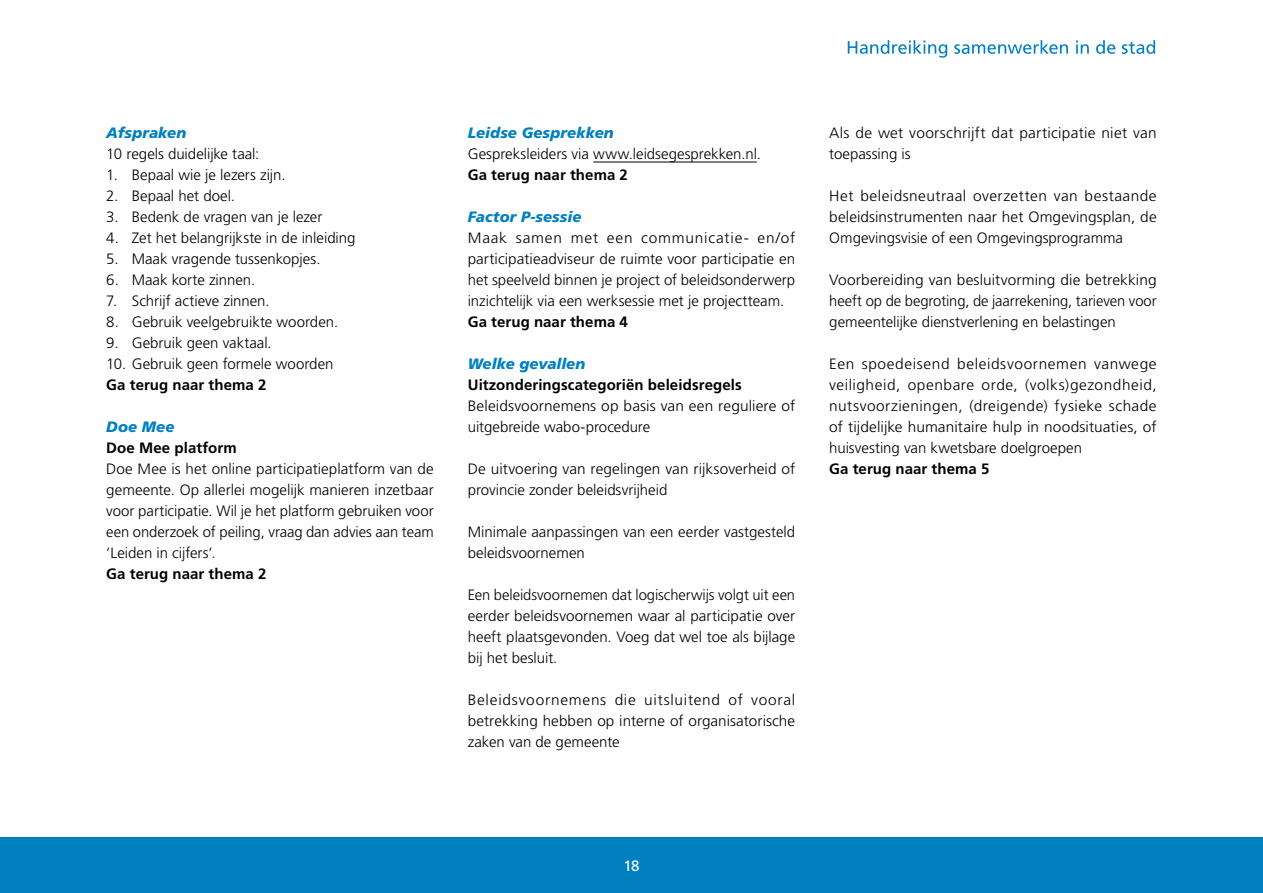
<style>
.page{position:relative;width:1263px;height:893px;background:#fff}
.page>*{position:absolute;margin:0;border:0;box-sizing:border-box;transform-origin:0 0}
.P_-_Platte_tekst{font:300 15px/21px "Frutiger LT Std";color:#000;text-align:justify}
.P_-_Opsomming_-_genummerd{font:300 15px "Frutiger LT Std";color:#000}
.P_-_Platte_tekst-2{font:700 15px "Frutiger LT Std";letter-spacing:.005em;color:#000}
.H2_-_Tussenkop_Woordenlijst{font:italic 900 15px "Frutiger LT Std";letter-spacing:.005em;color:#0080c0}
.H3_-_Subkop{font:700 15px "Frutiger LT Std";letter-spacing:.005em;color:#000}
.t1{font:15px "Frutiger LT Std";color:#fff}
</style>
<div class="page">
<div style="left:0;top:837px;width:1263px;height:56px;background:#0080c0"></div>
<svg style="left:848px;top:40px;width:307px;height:18px"></svg>
<hr style="left:593px;top:162px;width:164px;height:1px;background:#000">
<h2 class="H2_-_Tussenkop_Woordenlijst" style="left:106px;top:124px;width:82px">Afspraken</h2>
<p class="P_-_Platte_tekst" style="left:106px;top:144px;width:155px">10 regels duidelijke taal:</p>
<p class="P_-_Opsomming_-_genummerd" style="left:106px;top:166px;width:181px">1. Bepaal wie je lezers zijn.</p>
<p class="P_-_Opsomming_-_genummerd" style="left:106px;top:187px;width:130px">2. Bepaal het doel.</p>
<p class="P_-_Opsomming_-_genummerd" style="left:106px;top:208px;width:218px">3. Bedenk de vragen van je lezer</p>
<p class="P_-_Opsomming_-_genummerd" style="left:106px;top:229px;width:251px">4. Zet het belangrijkste in de inleiding</p>
<p class="P_-_Opsomming_-_genummerd" style="left:106px;top:250px;width:216px">5. Maak vragende tussenkopjes.</p>
<p class="P_-_Opsomming_-_genummerd" style="left:106px;top:271px;width:150px">6. Maak korte zinnen.</p>
<p class="P_-_Opsomming_-_genummerd" style="left:106px;top:292px;width:165px">7. Schrijf actieve zinnen.</p>
<p class="P_-_Opsomming_-_genummerd" style="left:106px;top:313px;width:233px">8. Gebruik veelgebruikte woorden.</p>
<p class="P_-_Opsomming_-_genummerd" style="left:106px;top:334px;width:167px">9. Gebruik geen vaktaal.</p>
<p class="P_-_Opsomming_-_genummerd" style="left:106px;top:355px;width:229px">10. Gebruik geen formele woorden</p>
<p class="P_-_Platte_tekst-2" style="left:106px;top:376px;width:162px">Ga terug naar thema 2</p>
<h2 class="H2_-_Tussenkop_Woordenlijst" style="left:106px;top:418px;width:70px">Doe Mee</h2>
<p class="H3_-_Subkop" style="left:106px;top:439px;width:132px">Doe Mee platform</p>
<p class="P_-_Platte_tekst" style="left:106px;top:459px;width:329px">Doe Mee is het online participatieplatform van de gemeente. Op allerlei mogelijk manieren inzetbaar voor participatie. Wil je het platform gebruiken voor een onderzoek of peiling, vraag dan advies aan team ‘Leiden in cijfers’.</p>
<p class="P_-_Platte_tekst-2" style="left:106px;top:565px;width:162px">Ga terug naar thema 2</p>
<h2 class="H2_-_Tussenkop_Woordenlijst" style="left:468px;top:124px;width:148px">Leidse Gesprekken</h2>
<p class="P_-_Platte_tekst" style="left:468px;top:144px;width:295px">Gespreksleiders via www.leidsegesprekken.nl.</p>
<p class="P_-_Platte_tekst-2" style="left:468px;top:166px;width:162px">Ga terug naar thema 2</p>
<h2 class="H2_-_Tussenkop_Woordenlijst" style="left:468px;top:208px;width:115px">Factor P-sessie</h2>
<p class="P_-_Platte_tekst" style="left:468px;top:228px;width:329px">Maak samen met een communicatie- en/of participatieadviseur de ruimte voor participatie en het speelveld binnen je project of beleidsonderwerp inzichtelijk via een werksessie met je projectteam.</p>
<p class="P_-_Platte_tekst-2" style="left:468px;top:313px;width:162px">Ga terug naar thema 4</p>
<h2 class="H2_-_Tussenkop_Woordenlijst" style="left:468px;top:355px;width:119px">Welke gevallen</h2>
<p class="H3_-_Subkop" style="left:468px;top:376px;width:276px">Uitzonderingscategoriën beleidsregels</p>
<p class="P_-_Platte_tekst" style="left:468px;top:396px;width:329px">Beleidsvoornemens op basis van een reguliere of uitgebreide wabo-procedure</p>
<p class="P_-_Platte_tekst" style="left:468px;top:459px;width:329px">De uitvoering van regelingen van rijksoverheid of provincie zonder beleidsvrijheid</p>
<p class="P_-_Platte_tekst" style="left:468px;top:522px;width:329px">Minimale aanpassingen van een eerder vastgesteld beleidsvoornemen</p>
<p class="P_-_Platte_tekst" style="left:468px;top:585px;width:329px">Een beleidsvoornemen dat logischerwijs volgt uit een eerder beleidsvoornemen waar al participatie over heeft plaatsgevonden. Voeg dat wel toe als bijlage bij het besluit.</p>
<p class="P_-_Platte_tekst" style="left:468px;top:690px;width:329px">Beleidsvoornemens die uitsluitend of vooral betrekking hebben op interne of organisatorische zaken van de gemeente</p>
<p class="P_-_Platte_tekst" style="left:829px;top:123px;width:329px">Als de wet voorschrijft dat participatie niet van toepassing is</p>
<p class="P_-_Platte_tekst" style="left:829px;top:186px;width:329px">Het beleidsneutraal overzetten van bestaande beleidsinstrumenten naar het Omgevingsplan, de Omgevingsvisie of een Omgevingsprogramma</p>
<p class="P_-_Platte_tekst" style="left:829px;top:270px;width:329px">Voorbereiding van besluitvorming die betrekking heeft op de begroting, de jaarrekening, tarieven voor gemeentelijke dienstverlening en belastingen</p>
<p class="P_-_Platte_tekst" style="left:829px;top:354px;width:329px">Een spoedeisend beleidsvoornemen vanwege veiligheid, openbare orde, (volks)gezondheid, nutsvoorzieningen, (dreigende) fysieke schade of tijdelijke humanitaire hulp in noodsituaties, of huisvesting van kwetsbare doelgroepen</p>
<p class="P_-_Platte_tekst-2" style="left:829px;top:460px;width:162px">Ga terug naar thema 5</p>
<p class="t1" style="left:623px;top:857px;width:18px">18</p>
</div>
